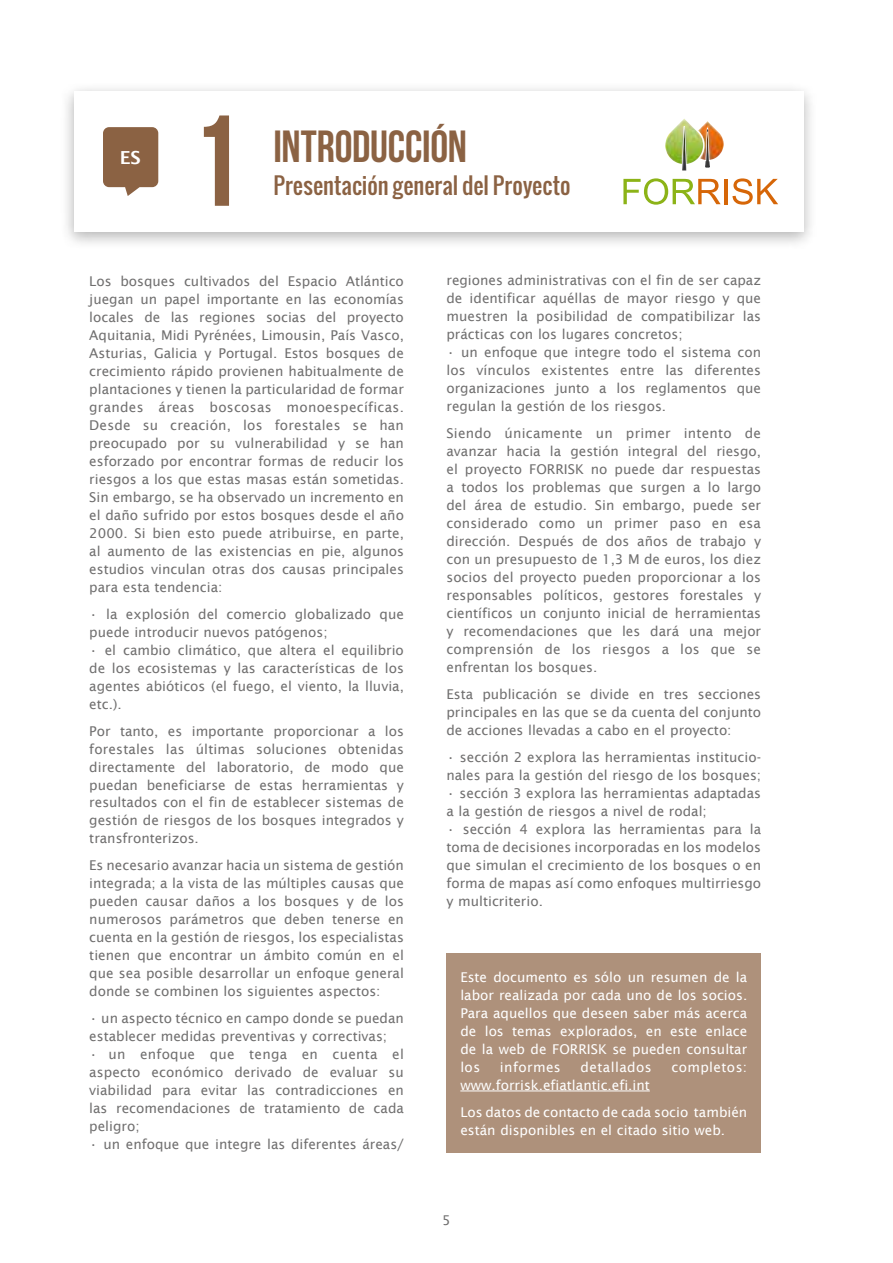
<style>
.page{position:relative;width:893px;height:1263px;background:#fff}
.page>*{position:absolute;margin:0;border:0;box-sizing:border-box;transform-origin:0 0}
.t1{font:129px "Bebas Neue";color:#8b6243}
.t2{font:45px "Bebas Neue";letter-spacing:-.005em;color:#8b6243}
.t3{font:22.5px "Oswald";letter-spacing:.005em;color:#8b6243}
.t4{font:600 18px "Lucida Sans";color:#fff}
.t5{font:13.5px/18px "Lucida Sans";color:#706f6f;text-align:justify}
.t6{font:13.5px/18px "Lucida Sans";color:#fff;text-align:justify}
.t7{font:13.5px "Lucida Sans";letter-spacing:.03em;color:#fff}
</style>
<div class="page">
<div style="left:60px;top:81px;width:757px;height:170px;background:#000;opacity:.3"></div>
<div style="left:75px;top:91px;width:729px;height:141px;background:#fff"></div>
<svg style="left:103px;top:127px;width:55px;height:69px;background:#997559"></svg>
<div style="left:446px;top:953px;width:315px;height:199px;background:#ae917b"></div>
<hr style="left:460px;top:1090px;width:190px;height:1px;background:#fff">
<img style="left:682px;top:164px;width:4px;height:6px">
<img style="left:665px;top:119px;width:33px;height:45px">
<img style="left:698px;top:122px;width:26px;height:38px">
<img style="left:706px;top:130px;width:3px;height:31px">
<svg style="left:706px;top:161px;width:4px;height:7px"></svg>
<svg style="left:623px;top:178px;width:98px;height:27px"></svg>
<hr style="left:724px;top:179px;width:4px;height:25px;background:#d66608">
<svg style="left:732px;top:178px;width:46px;height:27px"></svg>
<h3 class="t4" style="left:120px;top:147px;width:23px">ES</h3>
<h1 class="t1" style="left:190px;top:90px;width:53px">1</h1>
<h2 class="t2" style="left:273px;top:122px;width:195px">INTRODUCCIÓN</h2>
<h3 class="t3" style="left:273px;top:168px;width:299px">Presentación general del Proyecto</h3>
<p class="t5" style="left:89px;top:272px;width:316px">Los bosques cultivados del Espacio Atlántico juegan un papel importante en las economías locales de las regiones socias del proyecto Aquitania, Midi Pyrénées, Limousin, País Vasco, Asturias, Galicia y Portugal. Estos bosques de crecimiento rápido provienen habitualmente de plantaciones y tienen la particularidad de formar grandes áreas boscosas monoespecíficas.<br>Desde su creación, los forestales se han preocupado por su vulnerabilidad y se han esforzado por encontrar formas de reducir los riesgos a los que estas masas están sometidas.<br>Sin embargo, se ha observado un incremento en el daño sufrido por estos bosques desde el año 2000. Si bien esto puede atribuirse, en parte, al aumento de las existencias en pie, algunos estudios vinculan otras dos causas principales para esta tendencia:</p>
<p class="t5" style="left:89px;top:605px;width:316px">• la explosión del comercio globalizado que puede introducir nuevos patógenos;</p>
<p class="t5" style="left:89px;top:641px;width:316px">• el cambio climático, que altera el equilibrio de los ecosistemas y las características de los agentes abióticos (el fuego, el viento, la lluvia, etc.).</p>
<p class="t5" style="left:89px;top:722px;width:316px">Por tanto, es importante proporcionar a los forestales las últimas soluciones obtenidas directamente del laboratorio, de modo que puedan beneficiarse de estas herramientas y resultados con el fin de establecer sistemas de gestión de riesgos de los bosques integrados y transfronterizos.</p>
<p class="t5" style="left:89px;top:857px;width:316px">Es necesario avanzar hacia un sistema de gestión integrada; a la vista de las múltiples causas que pueden causar daños a los bosques y de los numerosos parámetros que deben tenerse en cuenta en la gestión de riesgos, los especialistas tienen que encontrar un ámbito común en el que sea posible desarrollar un enfoque general donde se combinen los siguientes aspectos:</p>
<p class="t5" style="left:89px;top:1010px;width:316px">• un aspecto técnico en campo donde se puedan establecer medidas preventivas y correctivas;</p>
<p class="t5" style="left:89px;top:1046px;width:316px">• un enfoque que tenga en cuenta el aspecto económico derivado de evaluar su viabilidad para evitar las contradicciones en las recomendaciones de tratamiento de cada peligro;</p>
<p class="t5" style="left:89px;top:1135px;width:316px">• un enfoque que integre las diferentes áreas/</p>
<p class="t5" style="left:446px;top:271px;width:316px">regiones administrativas con el fin de ser capaz de identificar aquéllas de mayor riesgo y que muestren la posibilidad de compatibilizar las prácticas con los lugares concretos;</p>
<p class="t5" style="left:446px;top:343px;width:316px">• un enfoque que integre todo el sistema con los vínculos existentes entre las diferentes organizaciones junto a los reglamentos que regulan la gestión de los riesgos.</p>
<p class="t5" style="left:446px;top:424px;width:316px">Siendo únicamente un primer intento de avanzar hacia la gestión integral del riesgo, el proyecto FORRISK no puede dar respuestas a todos los problemas que surgen a lo largo del área de estudio. Sin embargo, puede ser considerado como un primer paso en esa dirección. Después de dos años de trabajo y con un presupuesto de 1,3 M de euros, los diez socios del proyecto pueden proporcionar a los responsables políticos, gestores forestales y científicos un conjunto inicial de herramientas y recomendaciones que les dará una mejor comprensión de los riesgos a los que se enfrentan los bosques.</p>
<p class="t5" style="left:446px;top:685px;width:316px">Esta publicación se divide en tres secciones principales en las que se da cuenta del conjunto de acciones llevadas a cabo en el proyecto:</p>
<p class="t5" style="left:446px;top:748px;width:316px">• sección 2 explora las herramientas institucio&shy;nales para la gestión del riesgo de los bosques;</p>
<p class="t5" style="left:446px;top:784px;width:316px">• sección 3 explora las herramientas adaptadas a la gestión de riesgos a nivel de rodal;</p>
<p class="t5" style="left:446px;top:820px;width:316px">• sección 4 explora las herramientas para la toma de decisiones incorporadas en los modelos que simulan el crecimiento de los bosques o en forma de mapas así como enfoques multirriesgo y multicriterio.</p>
<p class="t6" style="left:460px;top:968px;width:288px">Este documento es sólo un resumen de la labor realizada por cada uno de los socios.<br>Para aquellos que deseen saber más acerca de los temas explorados, en este enlace de la web de FORRISK se pueden consultar los</p>
<p class="t7" style="left:500px;top:1059px;width:62px">informes</p>
<p class="t7" style="left:581px;top:1059px;width:73px">detallados</p>
<p class="t7" style="left:671px;top:1059px;width:77px">completos:</p>
<p class="t6" style="left:460px;top:1071px;width:288px;line-height:27px">www.forrisk.efiatlantic.efi.int<br>Los datos de contacto de cada socio también</p>
<p class="t6" style="left:460px;top:1121px;width:266px">están disponibles en el citado sitio web.</p>
<p class="t5" style="left:442px;top:1211px;width:10px">5</p>
</div>
